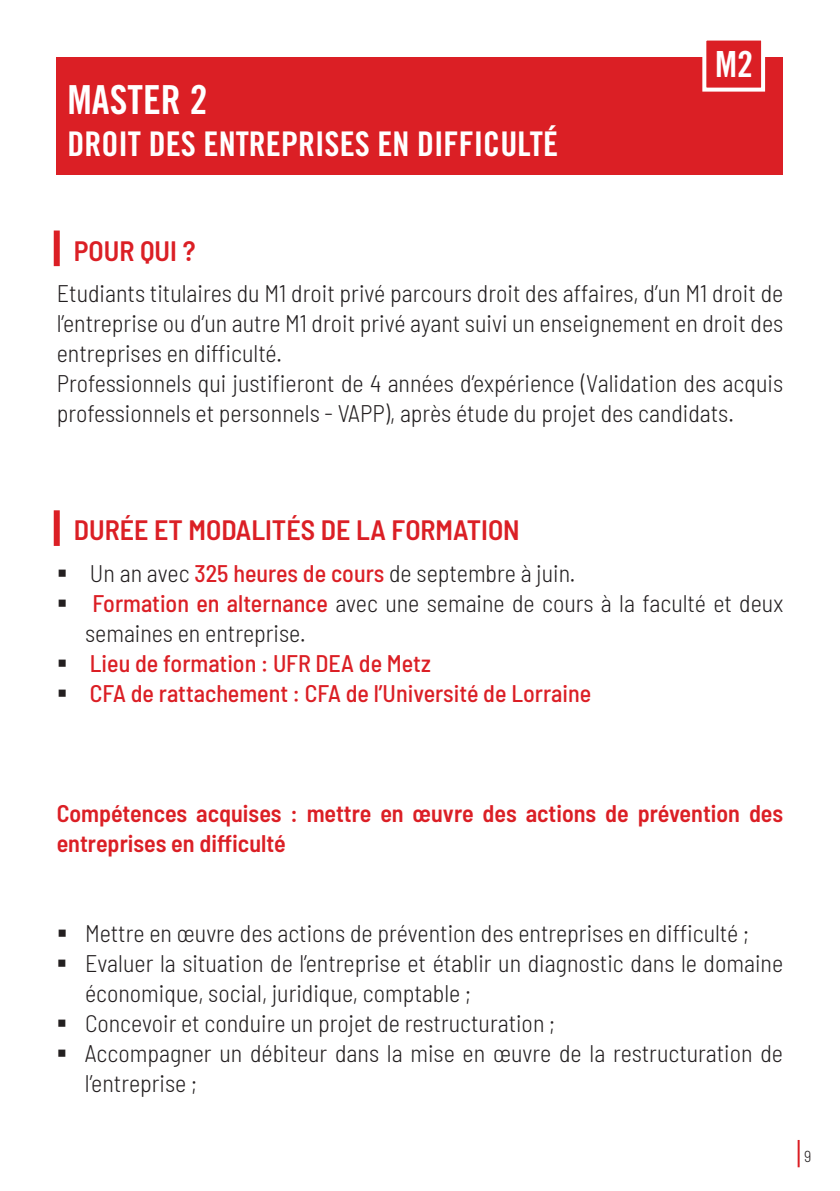
<style>
.page{position:relative;width:840px;height:1191px;background:#fff}
.page>*{position:absolute;margin:0;border:0;box-sizing:border-box;transform-origin:0 0}
.t1{font:40px "Trade Gothic LT Std Bd Cn 20";color:#fff}
.t2{font:36px "Trade Gothic LT Std Bd Cn 20";color:#fff}
.t3{font:34px "Trade Gothic LT Std Bd Cn 20";color:#fff}
.t4{font:600 semi-condensed 28px "Barlow";color:#db1f25}
.t5{font:300 semi-condensed 24px/30px "Barlow";color:#231f20}
.t6{font:600 semi-condensed 24px/30px "Barlow";color:#db1f25}
.t7{font:500 semi-condensed 24px/30px "Barlow";color:#db1f25}
.t8{font:300 semi-condensed 16px "Barlow";color:#231f20}
.s1{font-weight:500;color:#db1f25}
</style>
<div class="page">
<hr style="left:797px;top:1140px;width:2px;height:27px;background:#db1f25">
<div style="left:57px;top:57px;width:725px;height:117px;background:#db1f25"></div>
<div style="left:702px;top:37px;width:62px;height:55px;background:#db1f25;border:4px solid #fff"></div>
<div style="left:54px;top:230px;width:6px;height:36px;background:#db1f25"></div>
<div style="left:54px;top:510px;width:6px;height:36px;background:#db1f25"></div>
<h1 class="t1" style="left:67px;top:76px;width:141px">MASTER 2</h1>
<h3 class="t3" style="left:67px;top:123px;width:492px">DROIT DES ENTREPRISES EN DIFFICULTÉ</h3>
<h2 class="t2" style="left:714px;top:42px;width:39px">M2</h2>
<p class="t4" style="left:74px;top:230px;width:123px">POUR QUI ?</p>
<p class="t5" style="left:57px;top:276px;width:727px">Etudiants titulaires du M1 droit privé parcours droit des affaires, d’un M1 droit de l’entreprise ou d’un autre M1 droit privé ayant suivi un enseignement en droit des entreprises en difficulté.<br>Professionnels qui justifieront de 4 années d’expérience (Validation des acquis professionnels et personnels - VAPP), après étude du projet des candidats.</p>
<p class="t4" style="left:74px;top:510px;width:447px">DURÉE ET MODALITÉS DE LA FORMATION</p>
<p class="t5" style="left:90px;top:556px;width:486px">Un an avec <span class="s1">325 heures de cours</span> de septembre à juin.</p>
<p class="t5" style="left:92px;top:586px;width:692px"><span class="s1">Formation en alternance</span> avec une semaine de cours à la faculté et deux</p>
<p class="t5" style="left:85px;top:616px;width:222px">semaines en entreprise.</p>
<p class="t7" style="left:90px;top:646px;width:502px">Lieu de formation : UFR DEA de Metz<br>CFA de rattachement : CFA de l’Université de Lorraine</p>
<p class="t6" style="left:57px;top:796px;width:727px">Compétences acquises : mettre en œuvre des actions de prévention des entreprises en difficulté</p>
<p class="t5" style="left:85px;top:916px;width:699px">Mettre en œuvre des actions de prévention des entreprises en difficulté ; Evaluer la situation de l’entreprise et établir un diagnostic dans le domaine économique, social, juridique, comptable ;<br>Concevoir et conduire un projet de restructuration ;<br>Accompagner un débiteur dans la mise en œuvre de la restructuration de l’entreprise ;</p>
<p class="t8" style="left:803px;top:1144px;width:9px">9</p>
</div>
